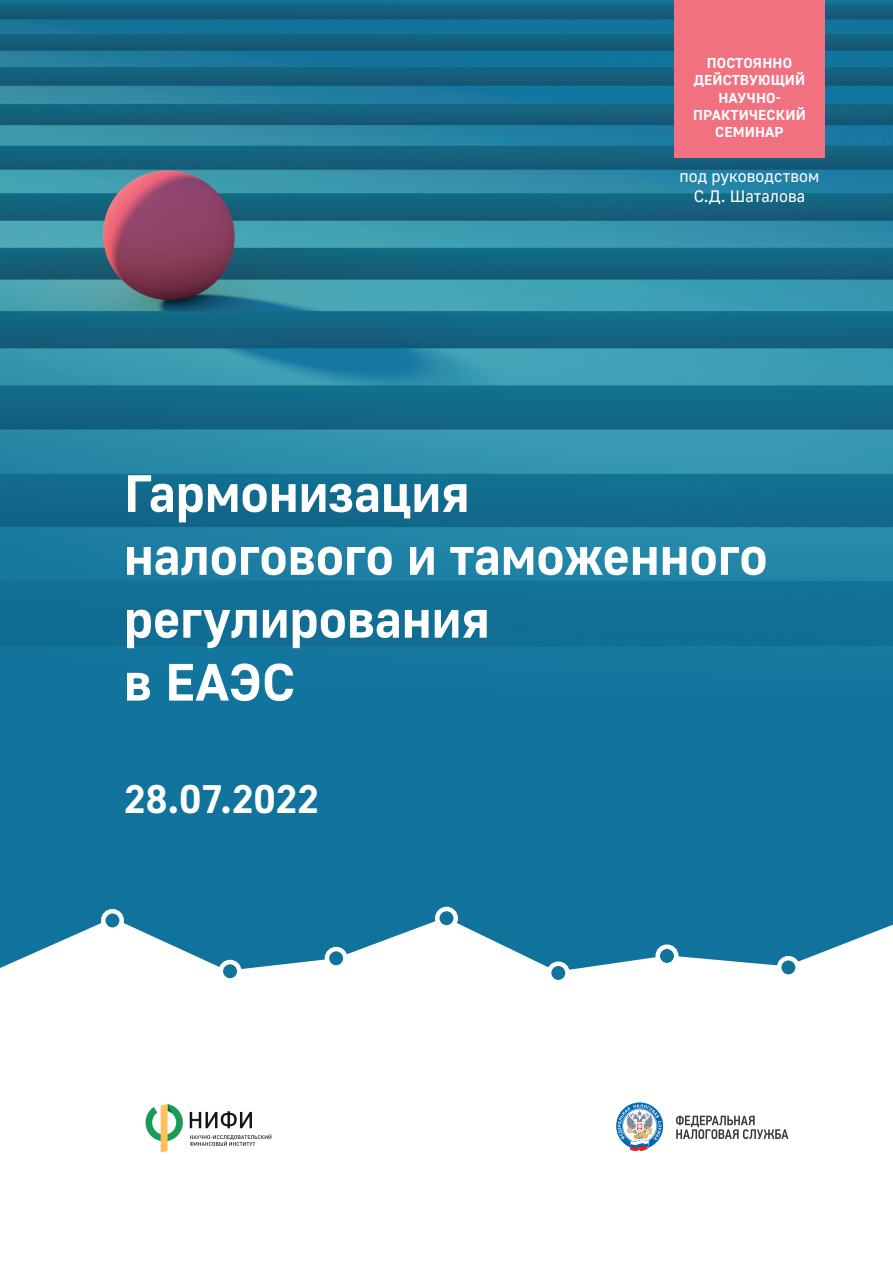
<style>
.page{position:relative;width:893px;height:1263px;background:#fff}
.page>*{position:absolute;margin:0;border:0;box-sizing:border-box;transform-origin:0 0}
.t1{font:52.35px/62.8px "Golos UIVF";color:#fff}
.t2{font:39.6px "Golos UIVF";color:#fff}
.t3{font:16.5px/19.8px "Golos UIVF";color:#fff;text-align:center}
.t4{font:14.25px/17.1px "Golos UIVF";letter-spacing:.01em;color:#fff;text-align:center}
</style>
<div class="page">
<img style="left:0;top:0;width:893px;height:920px">
<svg style="left:0;top:920px;width:893px;height:233px"></svg>
<div style="left:777px;top:956px;width:23px;height:23px;border:4px solid #fff;border-radius:50%"></div>
<div style="left:101px;top:909px;width:23px;height:23px;border:4px solid #fff;border-radius:50%"></div>
<div style="left:219px;top:960px;width:23px;height:23px;border:4px solid #fff;border-radius:50%"></div>
<div style="left:435px;top:907px;width:23px;height:23px;border:4px solid #fff;border-radius:50%"></div>
<div style="left:547px;top:961px;width:23px;height:23px;border:4px solid #fff;border-radius:50%"></div>
<div style="left:655px;top:944px;width:23px;height:23px;border:4px solid #fff;border-radius:50%"></div>
<div style="left:325px;top:947px;width:23px;height:23px;border:4px solid #fff;border-radius:50%"></div>
<div style="left:674px;top:0;width:151px;height:157px;background:#f17181"></div>
<svg style="left:190px;top:1134px;width:81px;height:12px"></svg>
<svg style="left:146px;top:1104px;width:37px;height:48px"></svg>
<svg style="left:190px;top:1111px;width:62px;height:17px"></svg>
<svg style="left:616px;top:1102px;width:47px;height:49px"></svg>
<svg style="left:676px;top:1116px;width:112px;height:23px"></svg>
<p class="t4" style="left:693px;top:55px;width:114px">ПОСТОЯННО<br>ДЕЙСТВУЮЩИЙ<br>НАУЧНО-<br>ПРАКТИЧЕСКИЙ<br>СЕМИНАР</p>
<p class="t3" style="left:680px;top:166px;width:141px">под руководством<br>С.Д. Шаталова</p>
<p class="t1" style="left:124px;top:462px;width:645px">Гармонизация<br>налогового и таможенного регулирования<br>в ЕАЭС</p>
<p class="t2" style="left:124px;top:776px;width:197px">28.07.2022</p>
</div>
